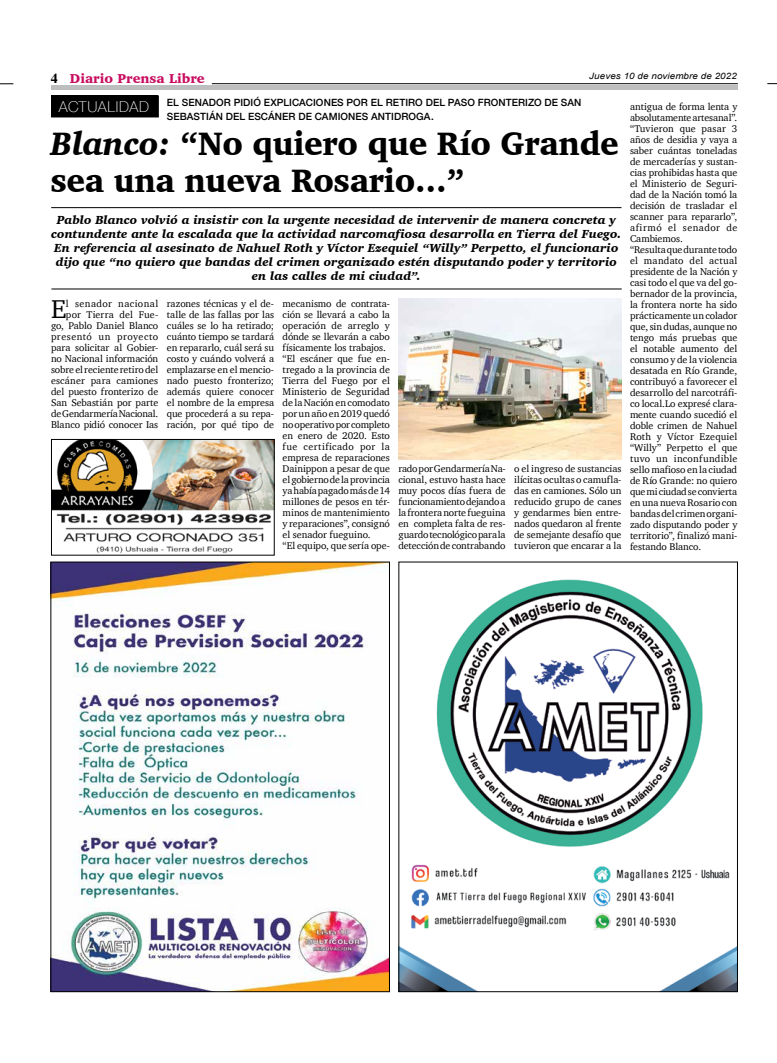
<style>
.page{position:relative;width:777px;height:1063px;background:#fff}
.page>*{position:absolute;margin:0;border:0;box-sizing:border-box;transform-origin:0 0}
.t1{font:900 33.2px/36.7px "Charter";letter-spacing:-.01em;color:#000;scale:.95 1}
.t2{font:26.4px "Charter";color:#000}
.t3{font:100 15px "Helvetica Neue";letter-spacing:.055em;color:#fff}
.t4{font:900 13.2px "Charter";color:#c80c5f}
.t5{font:italic 900 12px/14px "Charter";letter-spacing:.005em;color:#000;text-align:center}
.t6{font:10px/11px "Charter";letter-spacing:-.005em;color:#000;text-align:justify}
.t7{font:500 10px/14px "Helvetica Neue";letter-spacing:.01em;color:#000}
.t8{font:italic 8.8px "Arial";letter-spacing:.01em;color:#000;scale:1.11 1}
.s1{font-family:"Times";font-weight:700;font-size:14px;color:#000}
.s2{font-style:italic}
</style>
<div class="page">
<hr style="left:212px;top:83px;width:526px;height:1px;background:#000">
<svg style="left:0;top:84px;width:13px;height:1px"></svg>
<div style="left:51px;top:85px;width:686px;height:5px;background:#bcbec0"></div>
<img style="left:400px;top:579px;width:336px;height:411px">
<div style="left:398px;top:562px;width:340px;height:430px;border:1px solid #000"></div>
<img style="left:52px;top:564px;width:336px;height:426px">
<div style="left:50px;top:562px;width:340px;height:430px;border:1px solid #000"></div>
<img style="left:53px;top:441px;width:219px;height:112px">
<div style="left:51px;top:439px;width:223px;height:116px;border:1px solid #000"></div>
<div style="left:52px;top:96px;width:106px;height:21px;background:#000"></div>
<hr style="left:51px;top:207px;width:570px;height:1px;background:#000">
<hr style="left:51px;top:289px;width:570px;height:1px;background:#000">
<img style="left:398px;top:298px;width:223px;height:161px">
<h3 class="t4" style="left:51px;top:70px;width:155px"><span class="s1">4</span> Diario Prensa Libre</h3>
<p class="t8" style="left:589px;top:70px;width:134px">Jueves 10 de noviembre de 2022</p>
<p class="t7" style="left:167px;top:94px;width:416px">EL SENADOR PIDIÓ EXPLICACIONES POR EL RETIRO DEL PASO FRONTERIZO DE SAN<br>SEBASTIÁN DEL ESCÁNER DE CAMIONES ANTIDROGA.</p>
<h1 class="t1" style="left:50px;top:125px;width:600px"><span class="s2">Blanco:</span> “No quiero que Río Grande sea una nueva Rosario…”</h1>
<p class="t5" style="left:51px;top:213px;width:572px">Pablo Blanco volvió a insistir con la urgente necesidad de intervenir de manera concreta y contundente ante la escalada que la actividad narcomafiosa desarrolla en Tierra del Fuego.<br>En referencia al asesinato de Nahuel Roth y Víctor Ezequiel “Willy” Perpetto, el funcionario dijo que “no quiero que bandas del crimen organizado estén disputando poder y territorio en las calles de mi ciudad”.</p>
<h3 class="t3" style="left:59px;top:96px;width:92px">ACTUALIDAD</h3>
<p class="t6" style="left:51px;top:298px;width:109px;text-align:right">l senador nacional por Tierra del Fue&shy;go, Pablo Daniel Blanco presentó un proyecto para solicitar al Gobier&shy;no Nacional información sobre el reciente retiro del escáner para camiones del puesto fronterizo de<br>San Sebastián por parte de Gendarmería Nacional.<br>Blanco pidió conocer Ias</p>
<p class="t6" style="left:167px;top:298px;width:109px">razones técnicas y el de&shy;talle de las fallas por las cuáles se lo ha retirado; cuánto tiempo se tardará en repararlo, cuál será su costo y cuándo volverá a emplazarse en el mencio&shy;nado puesto fronterizo; además quiere conocer el nombre de la empresa que procederá a su repa&shy;ración, por qué tipo de</p>
<h2 class="t2" style="left:51px;top:286px;width:17px">E</h2>
<p class="t6" style="left:283px;top:298px;width:109px;text-align:left">mecanismo de contrata&shy;ción se llevará a cabo la operación de arreglo y dónde se llevarán a cabo físicamente los trabajos. “El escáner que fue en&shy;tregado a la provincia de<br>Tierra del Fuego por el<br>Ministerio de Seguridad de la Nación en comodato por un año en 2019 quedó no operativo por completo en enero de 2020. Esto fue certificado por la empresa de reparaciones<br>Dainippon a pesar de que el gobierno de la provincia ya había pagado más de 14 millones de pesos en tér&shy;minos de mantenimiento y reparaciones”, consignó el senador fueguino.<br>“El equipo, que sería ope-</p>
<p class="t6" style="left:398px;top:463px;width:109px">rado por Gendarmería Na&shy;cional, estuvo hasta hace muy pocos días fuera de funcionamiento dejando a la frontera norte fueguina en completa falta de res&shy;guardo tecnológico para la detección de contrabando</p>
<p class="t6" style="left:514px;top:463px;width:109px">o el ingreso de sustancias ilícitas ocultas o camufla&shy;das en camiones. Sólo un reducido grupo de canes y gendarmes bien entre&shy;nados quedaron al frente de semejante desafío que tuvieron que encarar a la</p>
<p class="t6" style="left:630px;top:101px;width:109px;text-align:left">antigua de forma lenta y absolutamente artesanal”. “Tuvieron que pasar 3 años de desidia y vaya a saber cuántas toneladas de mercaderías y sustan&shy;cias prohibidas hasta que el Ministerio de Seguri&shy;dad de la Nación tomó la decisión de trasladar el scanner para repararlo”, afirmó el senador de<br>Cambiemos.<br>“Resulta que durante todo el mandato del actual presidente de la Nación y casi todo el que va del go&shy;bernador de la provincia, la frontera norte ha sido prácticamente un colador que, sin dudas, aunque no tengo más pruebas que el notable aumento del consumo y de la violencia desatada en Río Grande, contribuyó a favorecer el desarrollo del narcotráfi&shy;co local.Lo expresé clara&shy;mente cuando sucedió el doble crimen de Nahuel<br>Roth y Víctor Ezequiel “Willy” Perpetto el que tuvo un inconfundible sello mafioso en la ciudad de Río Grande: no quiero que mi ciudad se convierta en una nueva Rosario con bandas del crimen organi&shy;zado disputando poder y territorio”, finalizó mani&shy;festando Blanco.</p>
</div>
